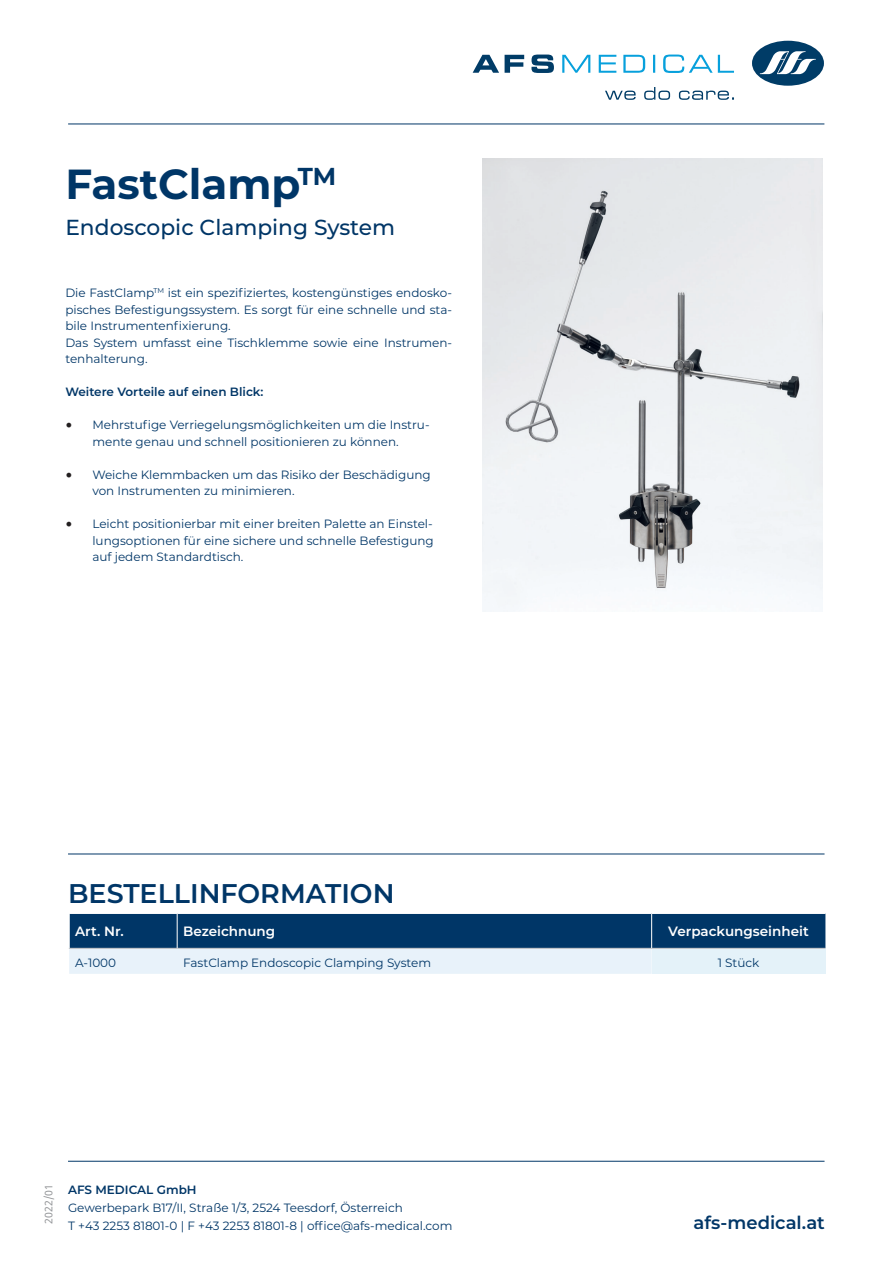
<style>
.page{position:relative;width:893px;height:1263px;background:#fff}
.page>*{position:absolute;margin:0;border:0;box-sizing:border-box;transform-origin:0 0}
.t1{font:700 42px "Montserrat";color:#003667}
.t2{font:600 27px "Montserrat";color:#003667}
.t3{font:500 21.75px "Montserrat";color:#003667}
.t4{font:600 18px "Montserrat";color:#003667}
.t5{font:600 13.5px "Montserrat";color:#fff}
.t6{font:12px/16.5px "Montserrat";color:#003667}
.t7{font:600 12px "Montserrat";color:#003667}
.t8{font:10.5px "Noto Sans";color:#939598}
.s1{font-family:"Minion Pro";font-size:18px;color:#231f20}
</style>
<div class="page">
<div style="left:752px;top:41px;width:72px;height:45px;background:#003c67;border-radius:50%"></div>
<svg style="left:605px;top:87px;width:129px;height:13px"></svg>
<svg style="left:562px;top:55px;width:172px;height:18px"></svg>
<svg style="left:760px;top:51px;width:56px;height:23px"></svg>
<svg style="left:473px;top:55px;width:81px;height:18px"></svg>
<hr style="left:68px;top:124px;width:756px;height:1px;background:#003667">
<hr style="left:68px;top:1161px;width:756px;height:1px;background:#003667">
<svg style="left:69px;top:914px;width:756px;height:60px;background:#547a9c"></svg>
<div style="left:652px;top:948px;width:173px;height:26px;background:#e4f2f9"></div>
<hr style="left:69px;top:948px;width:108px;height:1px;background:#bcbdc0">
<hr style="left:177px;top:948px;width:475px;height:1px;background:#bcbdc0">
<hr style="left:652px;top:948px;width:173px;height:1px;background:#bcbdc0">
<hr style="left:69px;top:914px;width:1px;height:34px;background:#fff">
<hr style="left:177px;top:914px;width:1px;height:34px;background:#fff">
<hr style="left:651px;top:914px;width:1px;height:34px;background:#fff">
<hr style="left:68px;top:854px;width:756px;height:1px;background:#003667">
<img style="left:483px;top:158px;width:340px;height:454px">
<h1 class="t1" style="left:65px;top:154px;width:272px">FastClamp<sup>TM</sup></h1>
<h3 class="t3" style="left:65px;top:212px;width:331px">Endoscopic Clamping System</h3>
<p class="t6" style="left:65px;top:284px;width:388px">Die FastClamp<sup>TM</sup> ist ein spezifiziertes, kostengünstiges endosko&shy;pisches Befestigungssystem. Es sorgt für eine schnelle und sta&shy;bile Instrumentenfixierung.<br>Das System umfasst eine Tischklemme sowie eine Instrumen&shy;tenhalterung.</p>
<p class="t7" style="left:65px;top:383px;width:200px">Weitere Vorteile auf einen Blick:</p>
<p class="t6" style="left:65px;top:416px;width:366px;text-align:center"><span class="s1">•</span> Mehrstufige Verriegelungsmöglichkeiten um die Instru&shy;mente genau und schnell positionieren zu können.</p>
<p class="t6" style="left:92px;top:466px;width:340px;text-indent:-27px"><span class="s1">•</span> Weiche Klemmbacken um das Risiko der Beschädigung von Instrumenten zu minimieren.</p>
<p class="t6" style="left:92px;top:515px;width:343px;text-align:justify;text-indent:-27px"><span class="s1">•</span> Leicht positionierbar mit einer breiten Palette an Einstel&shy;lungsoptionen für eine sichere und schnelle Befestigung auf jedem Standardtisch.</p>
<h2 class="t2" style="left:68px;top:874px;width:328px">BESTELLINFORMATION</h2>
<p class="t5" style="left:75px;top:921px;width:50px">Art. Nr.</p>
<p class="t5" style="left:183px;top:921px;width:94px">Bezeichnung</p>
<p class="t5" style="left:668px;top:921px;width:142px">Verpackungseinheit</p>
<p class="t6" style="left:75px;top:954px;width:42px">A-1000</p>
<p class="t6" style="left:183px;top:954px;width:249px">FastClamp Endoscopic Clamping System</p>
<p class="t6" style="left:718px;top:954px;width:43px">1 Stück</p>
<p class="t8" style="left:42px;top:1223px;width:41px;rotate:-90deg">2022/01</p>
<p class="t7" style="left:68px;top:1181px;width:130px">AFS MEDICAL GmbH</p>
<p class="t6" style="left:68px;top:1199px;width:386px;line-height:18px">Gewerbepark B17/II, Straße 1/3, 2524 Teesdorf, Österreich<br>T +43 2253 81801-0 | F +43 2253 81801-8 | office@afs-medical.com</p>
<h3 class="t4" style="left:694px;top:1210px;width:133px">afs-medical.at</h3>
</div>
